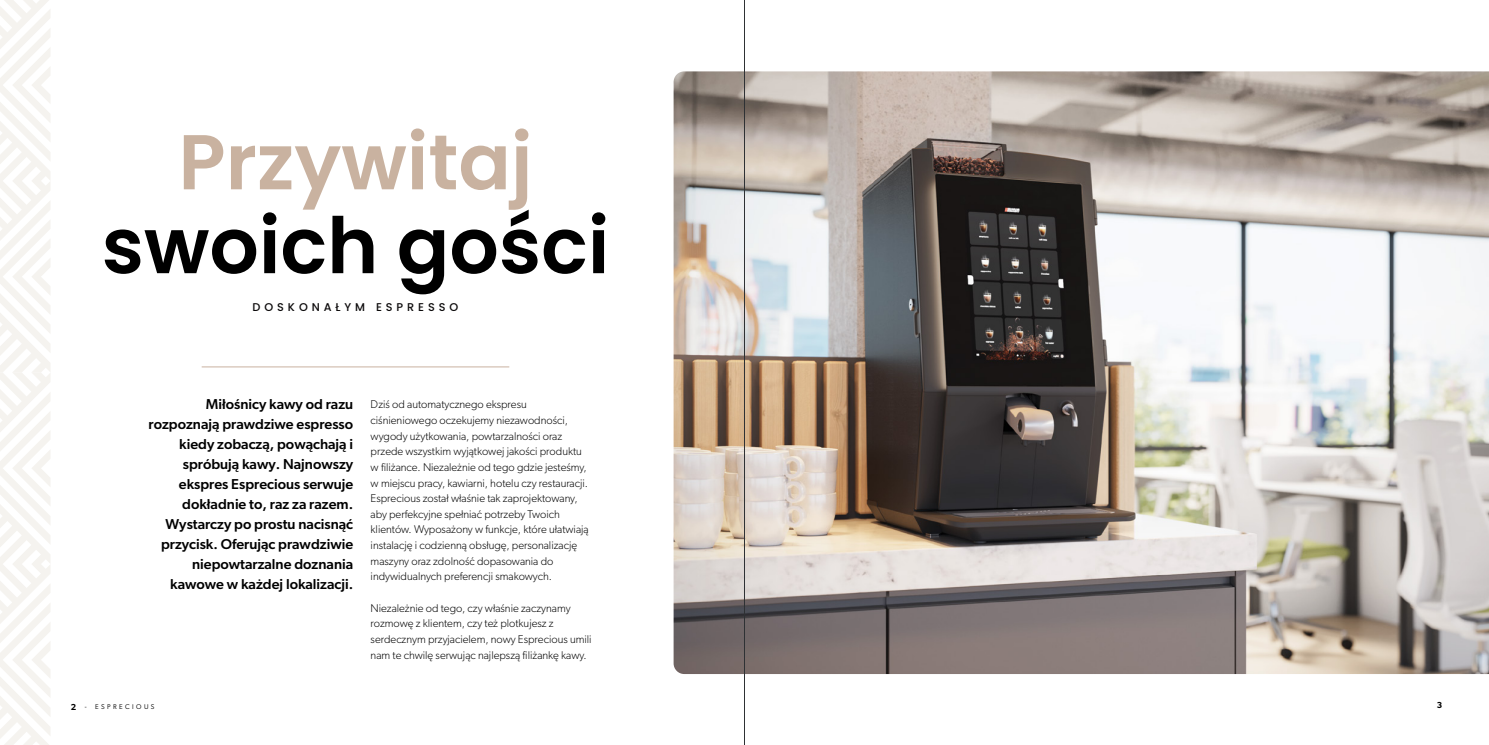
<style>
.page{position:relative;width:1489px;height:745px;background:#fff}
.page>*{position:absolute;margin:0;border:0;box-sizing:border-box;transform-origin:0 0}
.t1{font:600 77.5px "Poppins";color:#000}
.t2{font:600 77.5px "Poppins";color:#c9b2a0}
.t3{font:500 14.38px/20px "Gibson";color:#000;text-align:right}
.t4{font:300 11.25px/15.6px "Gibson";color:#000}
.t5{font:500 11.25px "Poppins";letter-spacing:.35em;color:#0b090a}
.t6{font:600 8.75px "Gibson";color:#000}
.t7{font:6.88px "Gibson";letter-spacing:.35em;color:#000}
.s1{font-weight:600;font-size:8.75px}
</style>
<div class="page">
<hr style="left:202px;top:366px;width:307px;height:1px;background:#c9b2a0">
<img style="left:673px;top:71px;width:815px;height:602px">
<svg style="left:0;top:0;width:50px;height:744px"></svg>
<hr style="left:744px;top:0;width:1px;height:744px;background:#2e3134">
<h1 class="t2" style="left:178px;top:117px;width:355px">Przywitaj</h1>
<h1 class="t1" style="left:102px;top:201px;width:509px">swoich gości</h1>
<p class="t5" style="left:252px;top:300px;width:207px">DOSKONAŁYM ESPRESSO</p>
<p class="t3" style="left:148px;top:393px;width:206px">Miłośnicy kawy od razu rozpoznają prawdziwe espresso kiedy zobaczą, powąchają i spróbują kawy. Najnowszy ekspres Esprecious serwuje dokładnie to, raz za razem.<br>Wystarczy po prostu nacisnąć przycisk. Oferując prawdziwie niepowtarzalne doznania kawowe w każdej lokalizacji.</p>
<p class="t4" style="left:370px;top:396px;width:220px">Dziś od automatycznego ekspresu ciśnieniowego oczekujemy niezawodności, wygody użytkowania, powtarzalności oraz przede wszystkim wyjątkowej jakości produktu w filiżance. Niezależnie od tego gdzie jesteśmy, w miejscu pracy, kawiarni, hotelu czy restauracji.<br>Esprecious został właśnie tak zaprojektowany, aby perfekcyjne spełniać potrzeby Twoich klientów. Wyposażony w funkcje, które ułatwiają instalację i codzienną obsługę, personalizację maszyny oraz zdolność dopasowania do indywidualnych preferencji smakowych.</p>
<p class="t4" style="left:370px;top:599px;width:222px">Niezależnie od tego, czy właśnie zaczynamy rozmowę z klientem, czy też plotkujesz z serdecznym przyjacielem, nowy Esprecious umili nam te chwilę serwując najlepszą filiżankę kawy.</p>
<p class="t7" style="left:71px;top:701px;width:85px"><span class="s1">2</span> - ESPRECIOUS</p>
<p class="t6" style="left:1436px;top:699px;width:7px">3</p>
</div>
